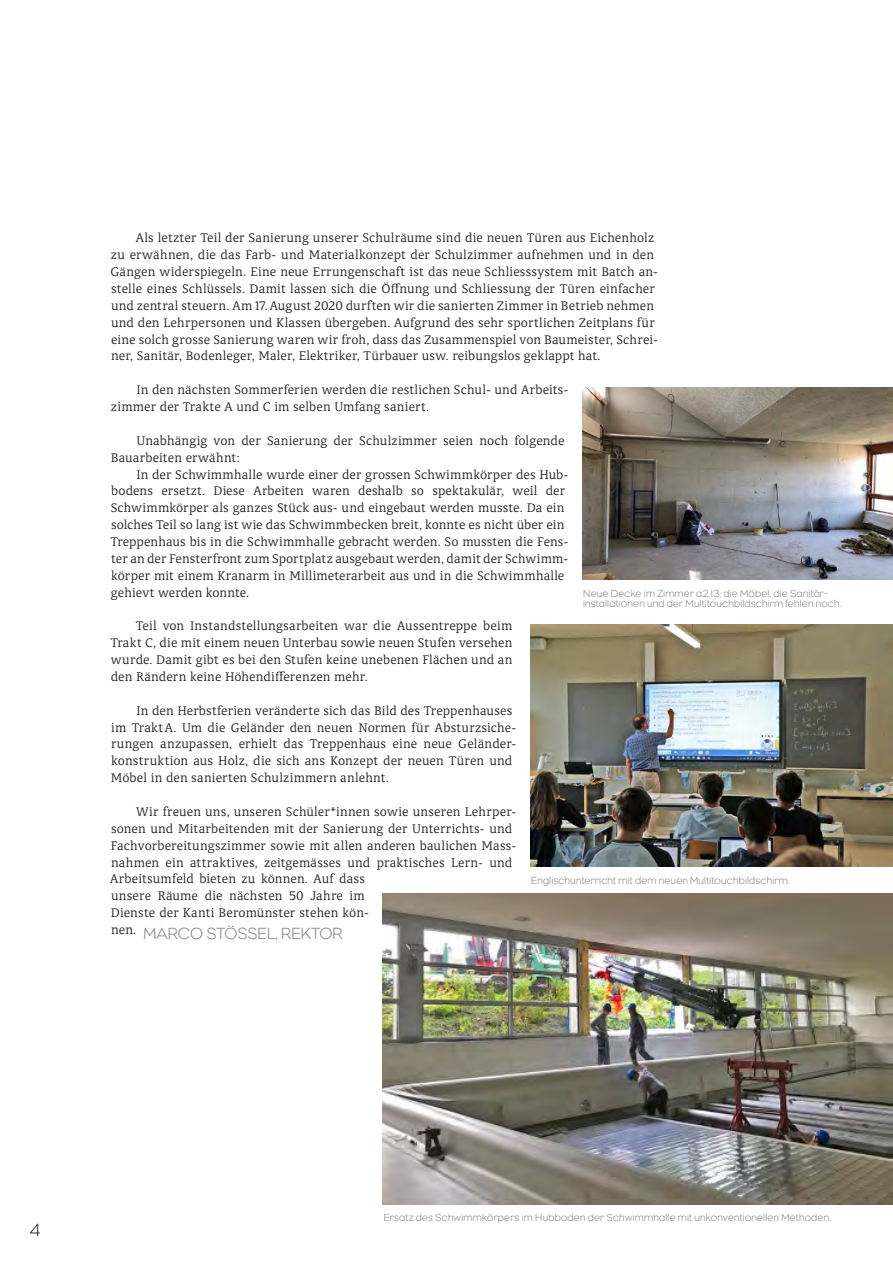
<style>
.page{position:relative;width:893px;height:1263px;background:#fff}
.page>*{position:absolute;margin:0;border:0;box-sizing:border-box;transform-origin:0 0}
.t1{font:300 18px "Eagle";color:#231f20}
.t2{font:300 16.5px "Eagle";letter-spacing:-.005em;color:#808285}
.t3{font:300 13.8px/16.8px "Classic Round";letter-spacing:.005em;color:#231f20}
.t4{font:300 10.5px/10.1px "Eagle";letter-spacing:.02em;color:#808285}
</style>
<div class="page">
<img style="left:530px;top:625px;width:363px;height:242px">
<img style="left:383px;top:893px;width:510px;height:311px">
<img style="left:582px;top:387px;width:311px;height:193px">
<p class="t3" style="left:111px;top:229px;width:549px;text-indent:25px">Als letzter Teil der Sanierung unserer Schulräume sind die neuen Türen aus Eichenholz zu erwähnen, die das Farb- und Materialkonzept der Schulzimmer aufnehmen und in den Gängen widerspiegeln. Eine neue Errungenschaft ist das neue Schliesssystem mit Batch an&shy;stelle eines Schlüssels. Damit lassen sich die Öffnung und Schliessung der Türen einfacher und zentral steuern. Am 17.August 2020 durften wir die sanierten Zimmer in Betrieb nehmen und den Lehrpersonen und Klassen übergeben. Aufgrund des sehr sportlichen Zeitplans für eine solch grosse Sanierung waren wir froh, dass das Zusammenspiel von Baumeister, Schrei&shy;ner, Sanitär, Bodenleger, Maler, Elektriker, Türbauer usw. reibungslos geklappt hat.</p>
<p class="t3" style="left:111px;top:381px;width:459px;text-indent:25px">In den nächsten Sommerferien werden die restlichen Schul- und Arbeits&shy;zimmer der Trakte A und C im selben Umfang saniert.</p>
<p class="t3" style="left:111px;top:432px;width:455px;text-indent:26px">Unabhängig von der Sanierung der Schulzimmer seien noch folgende<br>Bauarbeiten erwähnt:</p>
<p class="t3" style="left:110px;top:466px;width:460px;text-indent:26px">In der Schwimmhalle wurde einer der grossen Schwimmkörper des Hub&shy;bodens ersetzt. Diese Arbeiten waren deshalb so spektakulär, weil der Schwimmkörper als ganzes Stück aus- und eingebaut werden musste. Da ein solches Teil so lang ist wie das Schwimmbecken breit, konnte es nicht über ein Treppenhaus bis in die Schwimmhalle gebracht werden. So mussten die Fens&shy;ter an der Fensterfront zum Sportplatz ausgebaut werden, damit der Schwimm&shy;körper mit einem Kranarm in Millimeterarbeit aus und in die Schwimmhalle gehievt werden konnte.</p>
<p class="t3" style="left:110px;top:618px;width:403px;text-align:justify;text-indent:26px">Teil von Instandstellungsarbeiten war die Aussentreppe beim Trakt C, die mit einem neuen Unterbau sowie neuen Stufen versehen wurde. Damit gibt es bei den Stufen keine unebenen Flächen und an den Rändern keine Höhendifferenzen mehr.</p>
<p class="t3" style="left:111px;top:702px;width:407px;text-indent:26px">In den Herbstferien veränderte sich das Bild des Treppenhauses im TraktA. Um die Geländer den neuen Normen für Absturzsiche&shy;rungen anzupassen, erhielt das Treppenhaus eine neue Geländer&shy;konstruktion aus Holz, die sich ans Konzept der neuen Türen und Möbel in den sanierten Schulzimmern anlehnt.</p>
<p class="t3" style="left:110px;top:803px;width:408px;text-indent:26px">Wir freuen uns, unseren Schüler*innen sowie unseren Lehrper&shy;sonen und Mitarbeitenden mit der Sanierung der Unterrichts- und Fachvorbereitungszimmer sowie mit allen anderen baulichen Mass&shy;nahmen ein attraktives, zeitgemässes und praktisches Lern- und Arbeitsumfeld bieten zu können. Auf dass<br>unsere Räume die nächsten 50 Jahre im<br>Dienste der Kanti Beromünster stehen kön-</p>
<p class="t2" style="left:111px;top:924px;width:233px"><sup>nen.</sup> MARCO STÖSSEL, REKTOR</p>
<p class="t4" style="left:583px;top:588px;width:260px">Neue Decke im Zimmer a2.13; die Möbel, die Sanitär&shy;installationen und der Multitouchbildschirm fehlen noch.</p>
<p class="t4" style="left:531px;top:875px;width:260px">Englischunterricht mit dem neuen Multitouchbildschirm.</p>
<h1 class="t1" style="left:30px;top:1218px;width:12px">4</h1>
<p class="t4" style="left:384px;top:1212px;width:449px">Ersatz des Schwimmkörpers im Hubboden der Schwimmhalle mit unkonventionellen Methoden.</p>
</div>
